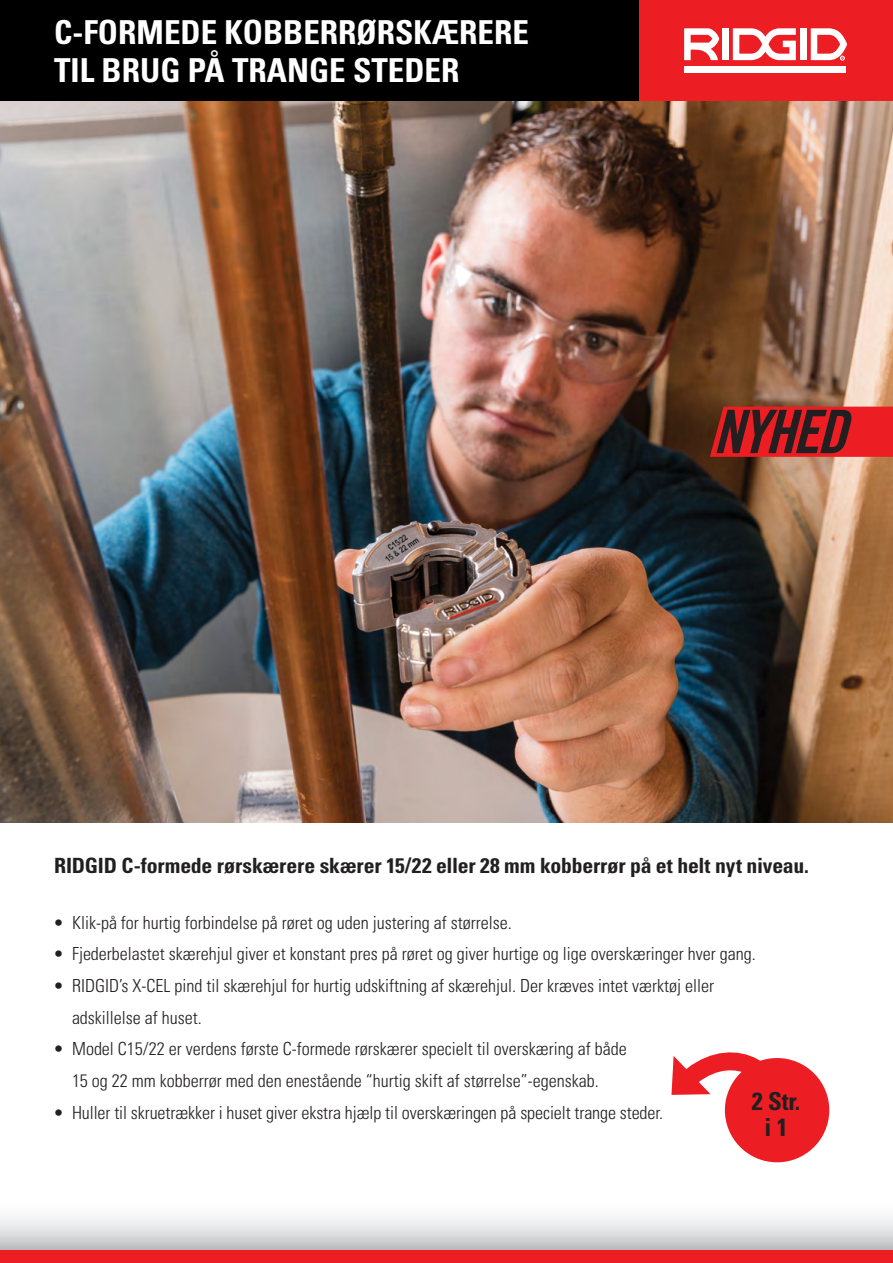
<style>
.page{position:relative;width:893px;height:1263px;background:#fff}
.page>*{position:absolute;margin:0;border:0;box-sizing:border-box;transform-origin:0 0}
.t1{font:60px "Trade Gothic Bold Cond Twenty Obl";letter-spacing:-.04em;color:#231f20}
.t2{font:33px/37.5px "Univers LTCYR 67 Bold Cond";color:#fff}
.t3{font:24.75px/26.4px "Univers LTCYR 67 Bold Cond";color:#231f20;text-align:center}
.t4{font:21px "Univers LTCYR 67 Bold Cond";letter-spacing:-.01em;color:#231f20;scale:1.04 1}
.t5{font:18px/31.8px "Univers LTCYR 47 Light Cond";color:#231f20}
</style>
<div class="page">
<div style="left:0;top:0;width:640px;height:101px;background:#000"></div>
<div style="left:640px;top:0;width:253px;height:101px;background:#ed1d24"></div>
<div style="left:684px;top:67px;width:162px;height:6px;background:#fff"></div>
<div style="left:722px;top:28px;width:7px;height:32px;background:#fff"></div>
<div style="left:800px;top:28px;width:6px;height:32px;background:#fff"></div>
<svg style="left:684px;top:28px;width:36px;height:32px"></svg>
<svg style="left:733px;top:28px;width:63px;height:32px"></svg>
<svg style="left:811px;top:28px;width:36px;height:33px"></svg>
<img style="left:0;top:101px;width:893px;height:722px">
<svg style="left:0;top:1217px;width:893px;height:33px"></svg>
<div style="left:0;top:1250px;width:893px;height:13px;background:#ed1d24"></div>
<svg style="left:671px;top:1052px;width:159px;height:111px"></svg>
<div style="left:710px;top:407px;width:183px;height:50px;background:#ed1d24"></div>
<h2 class="t2" style="left:54px;top:13px;width:476px">C-FORMEDE KOBBERRØRSKÆRERE<br>TIL BRUG PÅ TRANGE STEDER</h2>
<h1 class="t1" style="left:713px;top:395px;width:135px">NYHED</h1>
<p class="t4" style="left:54px;top:853px;width:727px">RIDGID C-formede rørskærere skærer 15/22 eller 28 mm kobberrør på et helt nyt niveau.</p>
<p class="t5" style="left:54px;top:905px;width:459px">• Klik-på for hurtig forbindelse på røret og uden justering af størrelse.</p>
<p class="t5" style="left:54px;top:937px;width:703px">• Fjederbelastet skærehjul giver et konstant pres på røret og giver hurtige og lige overskæringer hver gang.</p>
<p class="t5" style="left:72px;top:969px;width:644px;text-indent:-18px">• RIDGID’s X-CEL pind til skærehjul for hurtig udskiftning af skærehjul. Der kræves intet værktøj eller adskillelse af huset.</p>
<p class="t5" style="left:54px;top:1032px;width:574px;text-align:center">• Model C15/22 er verdens første C-formede rørskærer specielt til overskæring af både<br>15 og 22 mm kobberrør med den enestående “hurtig skift af størrelse”-egenskab.</p>
<p class="t5" style="left:54px;top:1096px;width:611px">• Huller til skruetrækker i huset giver ekstra hjælp til overskæringen på specielt trange steder.</p>
<h3 class="t3" style="left:752px;top:1087px;width:50px">2 Str. i 1</h3>
</div>
